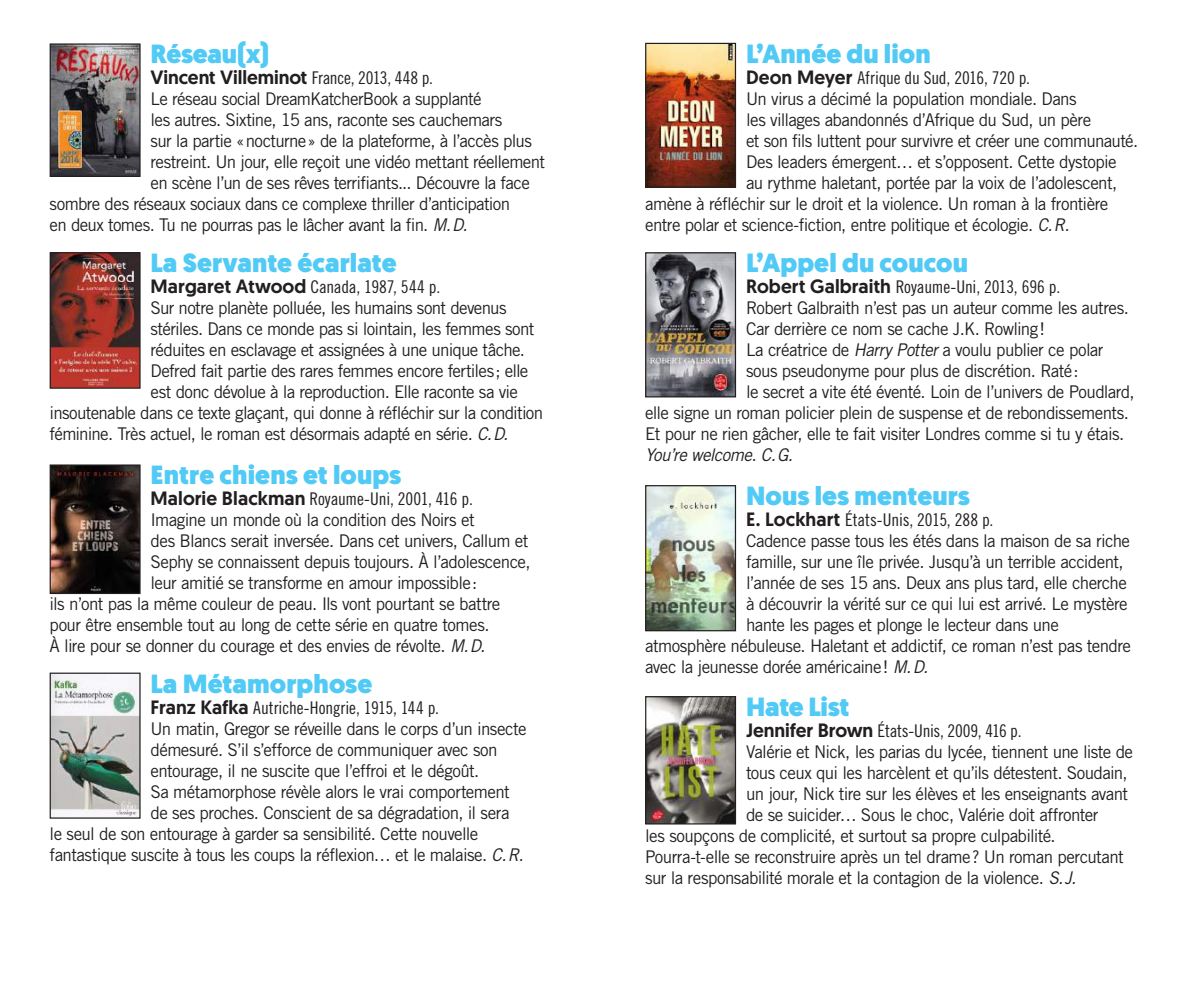
<style>
.page{position:relative;width:1191px;height:993px;background:#fff}
.page>*{position:absolute;margin:0;border:0;box-sizing:border-box;transform-origin:0 0}
.t1{font:900 26.25px "Geomanist";letter-spacing:.005em;color:#51caf5}
.t2{font:500 19.25px "Geomanist";letter-spacing:-.005em;color:#231f20}
.t3{font:17.5px "Trade Gothic LT Pro";letter-spacing:-.035em;color:#231f20}
.t4{font:17.5px "Trade Gothic LT Pro Cn 18";letter-spacing:-.01em;color:#231f20}
.t5{font:italic 17.5px "Trade Gothic LT Pro";color:#231f20}
.s1{font-family:"Trade Gothic LT Pro Cn 18";font-weight:400;font-size:17.5px}
.s2{font-style:italic}
.s3{font-family:"Geomanist";font-weight:500;font-size:19.25px}
</style>
<div class="page">
<img style="left:52px;top:254px;width:87px;height:132px">
<div style="left:50px;top:252px;width:91px;height:136px;border:1px solid #231f20"></div>
<img style="left:52px;top:466px;width:87px;height:126px">
<div style="left:50px;top:464px;width:91px;height:130px;border:1px solid #231f20"></div>
<img style="left:52px;top:674px;width:87px;height:142px">
<div style="left:50px;top:672px;width:91px;height:146px;border:1px solid #231f20"></div>
<img style="left:52px;top:45px;width:87px;height:130px">
<div style="left:50px;top:43px;width:91px;height:134px;border:1px solid #231f20"></div>
<img style="left:647px;top:45px;width:87px;height:141px">
<div style="left:645px;top:43px;width:91px;height:145px;border:1px solid #231f20"></div>
<img style="left:647px;top:487px;width:87px;height:142px">
<div style="left:645px;top:485px;width:91px;height:146px;border:1px solid #231f20"></div>
<img style="left:647px;top:254px;width:87px;height:141px">
<div style="left:645px;top:252px;width:91px;height:145px;border:1px solid #231f20"></div>
<img style="left:647px;top:697px;width:87px;height:125px">
<div style="left:645px;top:695px;width:91px;height:129px;border:1px solid #231f20"></div>
<h1 class="t1" style="left:150px;top:36px;width:120px">Réseau(x)</h1>
<p class="t2" style="left:150px;top:65px;width:284px">Vincent Villeminot <span class="s1">France, 2013, 448 p.</span></p>
<p class="t3" style="left:150px;top:88px;width:332px">Le réseau social DreamKatcherBook a supplanté</p>
<p class="t3" style="left:150px;top:109px;width:353px">les autres. Sixtine, 15 ans, raconte ses cauchemars</p>
<p class="t3" style="left:150px;top:130px;width:383px">sur la partie «nocturne» de la plateforme, à l’accès plus</p>
<p class="t3" style="left:150px;top:151px;width:396px">restreint. Un jour, elle reçoit une vidéo mettant réellement</p>
<p class="t3" style="left:150px;top:172px;width:381px">en scène l’un de ses rêves terrifiants... Découvre la face</p>
<p class="t3" style="left:50px;top:193px;width:462px">sombre des réseaux sociaux dans ce complexe thriller d’anticipation</p>
<p class="t3" style="left:50px;top:214px;width:424px">en deux tomes. Tu ne pourras pas le lâcher avant la fin. <span class="s2">M.D.</span></p>
<h1 class="t1" style="left:150px;top:245px;width:248px">La Servante écarlate</h1>
<p class="t4" style="left:150px;top:276px;width:291px"><span class="s3">Margaret Atwood</span> Canada, 1987, 544 p.</p>
<p class="t3" style="left:150px;top:297px;width:357px">Sur notre planète polluée, les humains sont devenus</p>
<p class="t3" style="left:150px;top:318px;width:385px">stériles. Dans ce monde pas si lointain, les femmes sont</p>
<p class="t3" style="left:150px;top:339px;width:376px">réduites en esclavage et assignées à une unique tâche.</p>
<p class="t3" style="left:150px;top:360px;width:379px">Defred fait partie des rares femmes encore fertiles; elle</p>
<p class="t3" style="left:150px;top:381px;width:369px">est donc dévolue à la reproduction. Elle raconte sa vie</p>
<p class="t3" style="left:50px;top:402px;width:495px">insoutenable dans ce texte glaçant, qui donne à réfléchir sur la condition</p>
<p class="t3" style="left:50px;top:423px;width:465px">féminine. Très actuel, le roman est désormais adapté en série. <span class="s2">C.D.</span></p>
<h1 class="t1" style="left:150px;top:457px;width:252px">Entre chiens et loups</h1>
<p class="t4" style="left:150px;top:488px;width:324px"><span class="s3">Malorie Blackman</span> Royaume-Uni, 2001, 416 p.</p>
<p class="t3" style="left:150px;top:509px;width:326px">Imagine un monde où la condition des Noirs et</p>
<p class="t3" style="left:150px;top:530px;width:379px">des Blancs serait inversée. Dans cet univers, Callum et</p>
<p class="t3" style="left:150px;top:551px;width:382px">Sephy se connaissent depuis toujours. À l’adolescence,</p>
<p class="t3" style="left:150px;top:572px;width:328px">leur amitié se transforme en amour impossible:</p>
<p class="t3" style="left:50px;top:593px;width:452px">ils n’ont pas la même couleur de peau. Ils vont pourtant se battre</p>
<p class="t3" style="left:50px;top:614px;width:441px">pour être ensemble tout au long de cette série en quatre tomes.</p>
<p class="t3" style="left:50px;top:635px;width:442px">À lire pour se donner du courage et des envies de révolte. <span class="s2">M.D.</span></p>
<h1 class="t1" style="left:150px;top:666px;width:223px">La Métamorphose</h1>
<p class="t4" style="left:150px;top:697px;width:290px"><span class="s3">Franz Kafka</span> Autriche-Hongrie, 1915, 144 p.</p>
<p class="t3" style="left:150px;top:718px;width:377px">Un matin, Gregor se réveille dans le corps d’un insecte</p>
<p class="t3" style="left:150px;top:739px;width:349px">démesuré. S’il s’efforce de communiquer avec son</p>
<p class="t3" style="left:150px;top:760px;width:330px">entourage, il ne suscite que l’effroi et le dégoût.</p>
<p class="t3" style="left:150px;top:781px;width:361px">Sa métamorphose révèle alors le vrai comportement</p>
<p class="t3" style="left:150px;top:802px;width:360px">de ses proches. Conscient de sa dégradation, il sera</p>
<p class="t3" style="left:50px;top:823px;width:430px">le seul de son entourage à garder sa sensibilité. Cette nouvelle</p>
<p class="t3" style="left:50px;top:844px;width:480px">fantastique suscite à tous les coups la réflexion… et le malaise. <span class="s2">C.R.</span></p>
<h1 class="t1" style="left:746px;top:35px;width:186px">L’Année du lion</h1>
<p class="t4" style="left:746px;top:67px;width:286px"><span class="s3">Deon Meyer</span> Afrique du Sud, 2016, 720 p.</p>
<p class="t3" style="left:746px;top:88px;width:332px">Un virus a décimé la population mondiale. Dans</p>
<p class="t3" style="left:746px;top:109px;width:347px">les villages abandonnés d’Afrique du Sud, un père</p>
<p class="t3" style="left:746px;top:130px;width:394px">et son fils luttent pour survivre et créer une communauté.</p>
<p class="t3" style="left:746px;top:151px;width:372px">Des leaders émergent… et s’opposent. Cette dystopie</p>
<p class="t3" style="left:746px;top:172px;width:373px">au rythme haletant, portée par la voix de l’adolescent,</p>
<p class="t3" style="left:645px;top:193px;width:465px">amène à réfléchir sur le droit et la violence. Un roman à la frontière</p>
<p class="t3" style="left:645px;top:214px;width:430px">entre polar et science-fiction, entre politique et écologie. <span class="s2">C.R.</span></p>
<h1 class="t1" style="left:746px;top:245px;width:223px">L’Appel du coucou</h1>
<p class="t4" style="left:746px;top:276px;width:316px"><span class="s3">Robert Galbraith</span> Royaume-Uni, 2013, 696 p.</p>
<p class="t3" style="left:746px;top:297px;width:384px">Robert Galbraith n’est pas un auteur comme les autres.</p>
<p class="t3" style="left:746px;top:318px;width:301px">Car derrière ce nom se cache J.K. Rowling!</p>
<p class="t3" style="left:746px;top:339px;width:359px">La créatrice de <span class="s2">HarryPotter</span>a voulu publier ce polar</p>
<p class="t3" style="left:746px;top:360px;width:334px">sous pseudonyme pour plus de discrétion. Raté:</p>
<p class="t3" style="left:746px;top:381px;width:390px">le secret a vite été éventé. Loin de l’univers de Poudlard,</p>
<p class="t3" style="left:645px;top:402px;width:485px">elle signe un roman policier plein de suspense et de rebondissements.</p>
<p class="t3" style="left:645px;top:423px;width:480px">Et pour ne rien gâcher, elle te fait visiter Londres comme si tu y étais.</p>
<p class="t5" style="left:645px;top:444px;width:154px">You’rewelcome. C.G.</p>
<h1 class="t1" style="left:746px;top:477px;width:225px">Nous les menteurs</h1>
<p class="t4" style="left:746px;top:509px;width:249px"><span class="s3">E. Lockhart</span> États-Unis, 2015, 288 p.</p>
<p class="t3" style="left:746px;top:530px;width:385px">Cadence passe tous les étés dans la maison de sa riche</p>
<p class="t3" style="left:746px;top:551px;width:379px">famille, sur une île privée. Jusqu’à un terrible accident,</p>
<p class="t3" style="left:746px;top:572px;width:382px">l’année de ses 15 ans. Deux ans plus tard, elle cherche</p>
<p class="t3" style="left:746px;top:593px;width:383px">à découvrir la vérité sur ce qui lui est arrivé. Le mystère</p>
<p class="t3" style="left:746px;top:614px;width:314px">hante les pages et plonge le lecteur dans une</p>
<p class="t3" style="left:645px;top:635px;width:487px">atmosphère nébuleuse. Haletant et addictif, ce roman n’est pas tendre</p>
<p class="t3" style="left:645px;top:656px;width:289px">avec la jeunesse dorée américaine! <span class="s2">M.D.</span></p>
<h1 class="t1" style="left:746px;top:688px;width:105px">Hate List</h1>
<p class="t4" style="left:746px;top:720px;width:277px"><span class="s3">Jennifer Brown</span> États-Unis, 2009, 416 p.</p>
<p class="t3" style="left:746px;top:740px;width:388px">Valérie et Nick, les parias du lycée, tiennent une liste de</p>
<p class="t3" style="left:746px;top:761px;width:383px">tous ceux qui les harcèlent et qu’ils détestent. Soudain,</p>
<p class="t3" style="left:746px;top:782px;width:384px">un jour, Nick tire sur les élèves et les enseignants avant</p>
<p class="t3" style="left:746px;top:803px;width:354px">de se suicider… Sous le choc, Valérie doit affronter</p>
<p class="t3" style="left:645px;top:824px;width:412px">les soupçons de complicité, et surtout sa propre culpabilité.</p>
<p class="t3" style="left:645px;top:845px;width:480px">Pourra-t-elle se reconstruire après un tel drame? Un roman percutant</p>
<p class="t3" style="left:645px;top:866px;width:437px">sur la responsabilité morale et la contagion de la violence. <span class="s2">S.J.</span></p>
</div>
